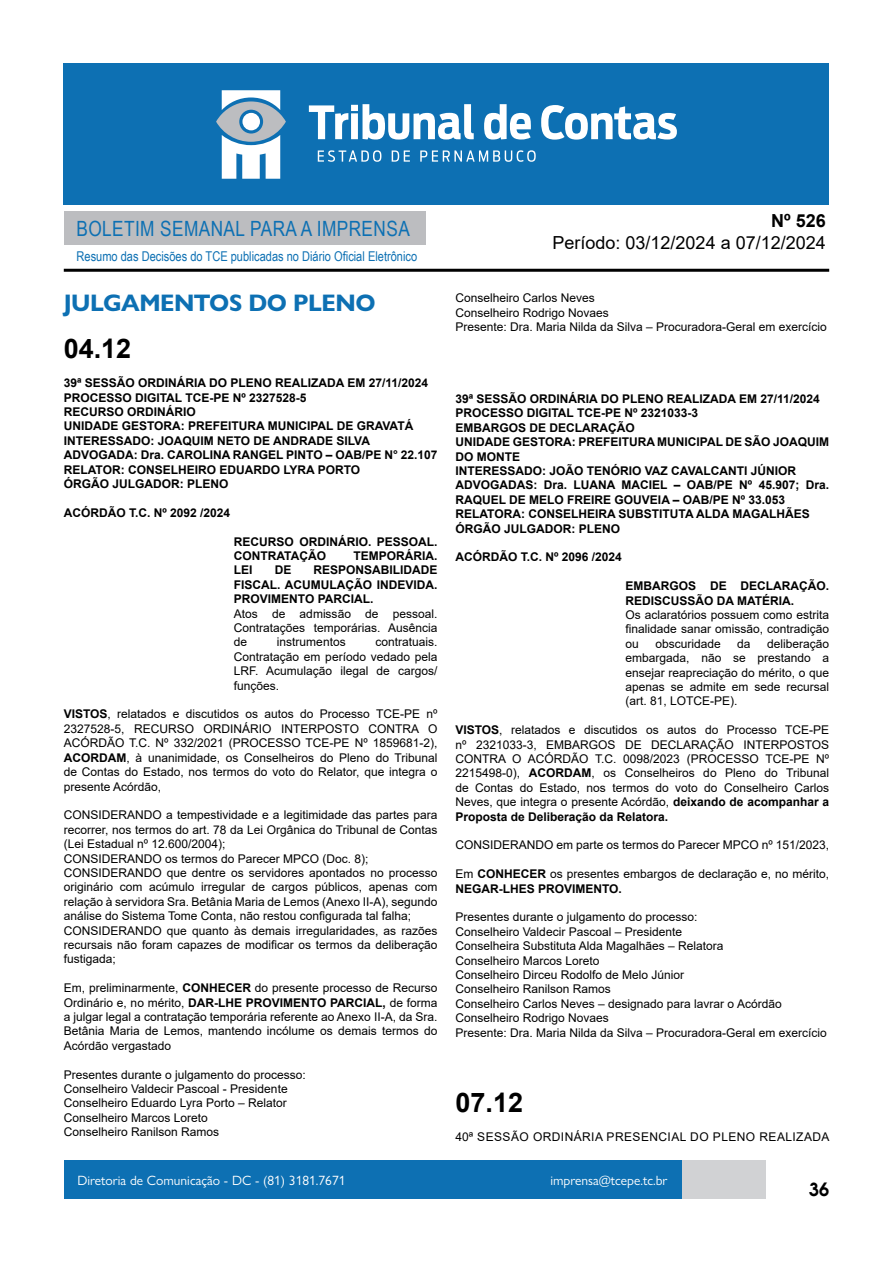
<style>
.page{position:relative;width:893px;height:1263px;background:#fff}
.page>*{position:absolute;margin:0;border:0;box-sizing:border-box;transform-origin:0 0}
.t1{font:700 27px "Arial";color:#000}
.t2{font:700 24px "Gill Sans Nova";letter-spacing:-.02em;color:#0d70b3}
.t3{font:21px "Arial Narrow";letter-spacing:.02em;color:#0d70b3}
.t4{font:18px "Arial";color:#000}
.t5{font:700 18px "Arial";color:#000}
.t6{font:600 18px "Avant Garde";color:#000}
.t7{font:13.5px "Gill Sans Nova";color:#fff}
.t8{font:13.5px "Arial Narrow";color:#0d70b3}
.t9{font:12px/14.4px "Arial";color:#000;text-align:justify}
.t10{font:700 12px/14.4px "Arial";color:#000}
.t11{font:12px "Arial";letter-spacing:.035em;color:#000}
.s1{font-weight:700}
</style>
<div class="page">
<div style="left:148px;top:1160px;width:617px;height:39px;background:#d1d2d4"></div>
<div style="left:64px;top:211px;width:361px;height:33px;background:#bcbdc0"></div>
<hr style="left:64px;top:269px;width:765px;height:3px;background:#000">
<div style="left:64px;top:64px;width:765px;height:141px;background:#0d70b3"></div>
<svg style="left:309px;top:104px;width:165px;height:36px"></svg>
<svg style="left:484px;top:104px;width:47px;height:36px"></svg>
<svg style="left:541px;top:105px;width:136px;height:35px"></svg>
<svg style="left:318px;top:150px;width:63px;height:12px"></svg>
<svg style="left:392px;top:150px;width:18px;height:12px"></svg>
<svg style="left:420px;top:150px;width:116px;height:12px"></svg>
<svg style="left:216px;top:90px;width:70px;height:89px"></svg>
<div style="left:64px;top:1160px;width:617px;height:39px;background:#0d70b3"></div>
<h3 class="t3" style="left:77px;top:213px;width:335px">BOLETIM SEMANAL PARA A IMPRENSA</h3>
<p class="t8" style="left:77px;top:246px;width:342px">Resumo das Decisões do TCE publicadas no Diário Oficial Eletrônico</p>
<p class="t2" style="left:64px;top:288px;width:313px">JULGAMENTOS DO PLENO</p>
<p class="t1" style="left:64px;top:330px;width:69px">04.12</p>
<p class="t10" style="left:64px;top:376px;width:366px">39ª SESSÃO ORDINÁRIA DO PLENO REALIZADA EM 27/11/2024</p>
<p class="t10" style="left:64px;top:390px;width:244px">PROCESSO DIGITAL TCE-PE Nº 2327528-5</p>
<p class="t10" style="left:64px;top:405px;width:133px">RECURSO ORDINÁRIO</p>
<p class="t10" style="left:64px;top:419px;width:351px">UNIDADE GESTORA: PREFEITURA MUNICIPAL DE GRAVATÁ</p>
<p class="t10" style="left:64px;top:434px;width:308px">INTERESSADO: JOAQUIM NETO DE ANDRADE SILVA</p>
<p class="t10" style="left:64px;top:448px;width:375px">ADVOGADA: Dra. CAROLINA RANGEL PINTO – OAB/PE N° 22.107</p>
<p class="t10" style="left:64px;top:462px;width:298px">RELATOR: CONSELHEIRO EDUARDO LYRA PORTO</p>
<p class="t10" style="left:64px;top:477px;width:166px">ÓRGÃO JULGADOR: PLENO</p>
<p class="t10" style="left:64px;top:506px;width:168px">ACÓRDÃO T.C. Nº 2092 /2024</p>
<p class="t10" style="left:234px;top:534px;width:205px">RECURSO ORDINÁRIO. PESSOAL.<br>CONTRATAÇÃO</p>
<p class="t10" style="left:353px;top:549px;width:85px">TEMPORÁRIA.</p>
<p class="t10" style="left:234px;top:563px;width:205px;text-align:justify;text-indent:80px">RESPONSABILIDADE FISCAL. ACUMULAÇÃO INDEVIDA.<br>PROVIMENTO PARCIAL.</p>
<p class="t9" style="left:234px;top:606px;width:205px">Atos de admissão de pessoal.<br>Contratações temporárias. Ausência de</p>
<p class="t10" style="left:234px;top:563px;width:20px">LEI</p>
<p class="t10" style="left:275px;top:563px;width:18px">DE</p>
<p class="t9" style="left:234px;top:635px;width:205px;text-indent:142px">contratuais.<br>Contratação em período vedado pela LRF. Acumulação ilegal de cargos/ funções.</p>
<p class="t9" style="left:64px;top:707px;width:375px"><span class="s1">VISTOS</span>, relatados e discutidos os autos do Processo TCE-PE nº 2327528-5, RECURSO ORDINÁRIO INTERPOSTO CONTRA O ACÓRDÃO T.C. Nº 332/2021 (PROCESSO TCE-PE Nº 1859681-2), <span class="s1">ACORDAM</span>, à unanimidade, os Conselheiros do Pleno do Tribunal de Contas do Estado, nos termos do voto do Relator, que integra o presente Acórdão,</p>
<p class="t9" style="left:64px;top:808px;width:375px">CONSIDERANDO a tempestividade e a legitimidade das partes para recorrer, nos termos do art. 78 da Lei Orgânica do Tribunal de Contas (Lei Estadual nº 12.600/2004);</p>
<p class="t9" style="left:64px;top:851px;width:306px">CONSIDERANDO os termos do Parecer MPCO (Doc. 8);</p>
<p class="t9" style="left:64px;top:865px;width:375px">CONSIDERANDO que dentre os servidores apontados no processo originário com acúmulo irregular de cargos públicos, apenas com relação à servidora Sra. Betânia Maria de Lemos (Anexo II-A), segundo análise do Sistema Tome Conta, não restou configurada tal falha;</p>
<p class="t9" style="left:64px;top:923px;width:375px">CONSIDERANDO que quanto às demais irregularidades, as razões recursais não foram capazes de modificar os termos da deliberação fustigada;</p>
<p class="t9" style="left:64px;top:981px;width:375px">Em, preliminarmente, <span class="s1">CONHECER</span> do presente processo de Recurso Ordinário e, no mérito, <span class="s1">DAR-LHE PROVIMENTO PARCIAL,</span> de forma a julgar legal a contratação temporária referente ao Anexo II-A, da Sra.<br>Betânia Maria de Lemos, mantendo incólume os demais termos do Acórdão vergastado</p>
<p class="t9" style="left:64px;top:1067px;width:244px">Presentes durante o julgamento do processo:</p>
<p class="t9" style="left:64px;top:1081px;width:225px">Conselheiro Valdecir Pascoal - Presidente</p>
<p class="t9" style="left:64px;top:1096px;width:225px">Conselheiro Eduardo Lyra Porto – Relator</p>
<p class="t9" style="left:64px;top:1110px;width:146px">Conselheiro Marcos Loreto</p>
<p class="t9" style="left:64px;top:1125px;width:157px">Conselheiro Ranilson Ramos</p>
<p class="t9" style="left:277px;top:635px;width:70px">instrumentos</p>
<h3 class="t5" style="left:771px;top:208px;width:56px">Nº 526</h3>
<h3 class="t4" style="left:552px;top:230px;width:275px">Período: 03/12/2024 a 07/12/2024</h3>
<p class="t9" style="left:455px;top:291px;width:141px">Conselheiro Carlos Neves</p>
<p class="t9" style="left:455px;top:305px;width:155px">Conselheiro Rodrigo Novaes</p>
<p class="t9" style="left:455px;top:319px;width:373px">Presente: Dra. Maria Nilda da Silva – Procuradora-Geral em exercício</p>
<p class="t10" style="left:455px;top:392px;width:366px">39ª SESSÃO ORDINÁRIA DO PLENO REALIZADA EM 27/11/2024</p>
<p class="t10" style="left:455px;top:406px;width:244px">PROCESSO DIGITAL TCE-PE Nº 2321033-3</p>
<p class="t10" style="left:455px;top:420px;width:181px">EMBARGOS DE DECLARAÇÃO</p>
<p class="t10" style="left:455px;top:435px;width:375px">UNIDADE GESTORA: PREFEITURA MUNICIPAL DE SÃO JOAQUIM<br>DO MONTE</p>
<p class="t10" style="left:455px;top:464px;width:342px">INTERESSADO: JOÃO TENÓRIO VAZ CAVALCANTI JÚNIOR</p>
<p class="t10" style="left:455px;top:478px;width:375px">ADVOGADAS: Dra. LUANA MACIEL – OAB/PE Nº 45.907; Dra.<br>RAQUEL DE MELO FREIRE GOUVEIA – OAB/PE Nº 33.053</p>
<p class="t10" style="left:455px;top:507px;width:356px">RELATORA: CONSELHEIRA SUBSTITUTA ALDA MAGALHÃES</p>
<p class="t10" style="left:455px;top:521px;width:166px">ÓRGÃO JULGADOR: PLENO</p>
<p class="t10" style="left:455px;top:550px;width:168px">ACÓRDÃO T.C. Nº 2096 /2024</p>
<p class="t10" style="left:626px;top:579px;width:205px">EMBARGOS DE DECLARAÇÃO.<br>REDISCUSSÃO DA MATÉRIA.</p>
<p class="t9" style="left:626px;top:607px;width:205px">Os aclaratórios possuem como estrita finalidade sanar omissão, contradição ou</p>
<p class="t9" style="left:626px;top:636px;width:205px;text-indent:142px">deliberação embargada, não se prestando a ensejar reapreciação do mérito, o que apenas se admite em sede recursal (art. 81, LOTCE-PE).</p>
<p class="t9" style="left:455px;top:723px;width:375px"><span class="s1">VISTOS</span>, relatados e discutidos os autos do Processo TCE-PE nº 2321033-3, EMBARGOS DE DECLARAÇÃO INTERPOSTOS CONTRA O ACÓRDÃO T.C. 0098/2023 (PROCESSO TCE-PE Nº 2215498-0), <span class="s1">ACORDAM</span>, os Conselheiros do Pleno do Tribunal de Contas do Estado, nos termos do voto do Conselheiro Carlos Neves, que integra o presente Acórdão, <span class="s1">deixando de acompanhar a Proposta de Deliberação da Relatora.</span></p>
<p class="t9" style="left:455px;top:838px;width:375px">CONSIDERANDO em parte os termos do Parecer MPCO nº 151/2023,</p>
<p class="t9" style="left:455px;top:867px;width:375px">Em <span class="s1">CONHECER</span> os presentes embargos de declaração e, no mérito,<br><span class="s1">NEGAR-LHES PROVIMENTO.</span></p>
<p class="t9" style="left:455px;top:910px;width:244px">Presentes durante o julgamento do processo:</p>
<p class="t9" style="left:455px;top:924px;width:228px">Conselheiro Valdecir Pascoal – Presidente</p>
<p class="t9" style="left:455px;top:939px;width:270px">Conselheira Substituta Alda Magalhães – Relatora</p>
<p class="t9" style="left:455px;top:953px;width:146px">Conselheiro Marcos Loreto</p>
<p class="t9" style="left:455px;top:967px;width:230px">Conselheiro Dirceu Rodolfo de Melo Júnior</p>
<p class="t9" style="left:455px;top:982px;width:157px">Conselheiro Ranilson Ramos</p>
<p class="t9" style="left:455px;top:996px;width:328px">Conselheiro Carlos Neves – designado para lavrar o Acórdão</p>
<p class="t9" style="left:455px;top:1011px;width:155px">Conselheiro Rodrigo Novaes</p>
<p class="t9" style="left:455px;top:1025px;width:373px">Presente: Dra. Maria Nilda da Silva – Procuradora-Geral em exercício</p>
<p class="t9" style="left:655px;top:636px;width:67px">obscuridade</p>
<p class="t9" style="left:737px;top:636px;width:15px">da</p>
<p class="t1" style="left:455px;top:1084px;width:69px">07.12</p>
<p class="t11" style="left:455px;top:1128px;width:376px">40ª SESSÃO ORDINÁRIA PRESENCIAL DO PLENO REALIZADA</p>
<p class="t7" style="left:77px;top:1172px;width:270px">Diretoria de Comunicação - DC - (81) 3181.7671</p>
<p class="t7" style="left:550px;top:1172px;width:119px">imprensa@tcepe.tc.br</p>
<h3 class="t6" style="left:809px;top:1177px;width:22px">36</h3>
</div>
